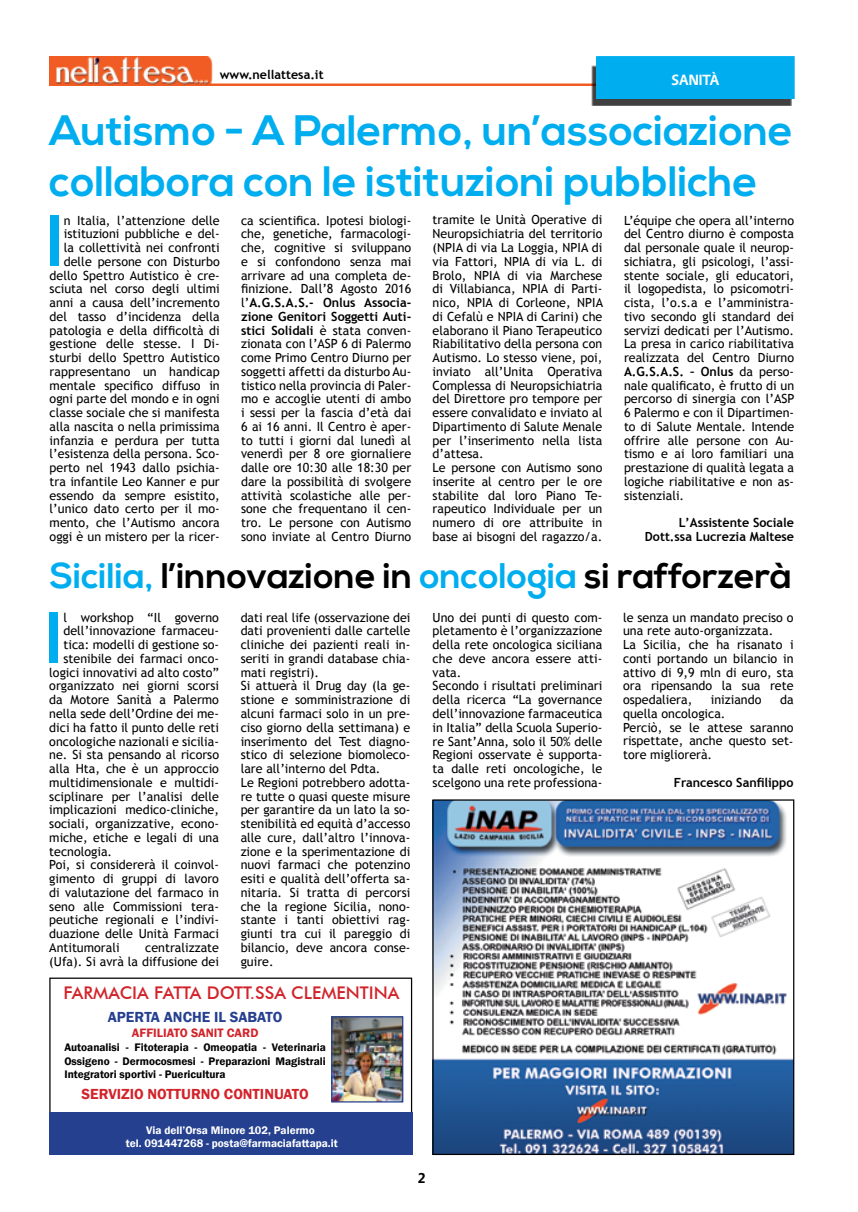
<style>
.page{position:relative;width:858px;height:1212px;background:#fff}
.page>*{position:absolute;margin:0;border:0;box-sizing:border-box;transform-origin:0 0}
.t1{font:700 70.88px "Trebuchet MS";color:#00aeef}
.t2{font:700 42.5px/51px "Nexa";color:#00aeef}
.t3{font:700 35.62px "Nexa";color:#000}
.t4{font:500 17.5px "Futura BT";color:#d2232a}
.t5{font:600 15px "Franklin Gothic";color:#d2232a}
.t6{font:600 15px "Franklin Gothic";color:#25408f}
.t7{font:700 15px "Vegur";color:#fff}
.t8{font:700 15px "Vegur";color:#000}
.t9{font:12.62px/13.8px "Trebuchet MS";color:#000}
.t10{font:700 12.62px/13.8px "Trebuchet MS";color:#000;text-align:right}
.t11{font:600 12.5px "Franklin Gothic";color:#d2232a}
.t12{font:700 12.5px "Trebuchet MS";color:#000}
.t13{font:600 11.25px/13.5px "Franklin Gothic";color:#000;text-align:justify}
.t14{font:600 11.25px/13.5px "Franklin Gothic";color:#fff;text-align:center}
.s1{font-weight:700}
.s2{color:#00aeef}
</style>
<div class="page">
<img style="left:434px;top:801px;width:358px;height:352px">
<div style="left:432px;top:799px;width:362px;height:356px;border:1px solid #000"></div>
<div style="left:49px;top:977px;width:363px;height:165px;border:1px solid #000"></div>
<img style="left:333px;top:1018px;width:68px;height:82px">
<div style="left:331px;top:1016px;width:72px;height:86px;border:1px solid #25408f"></div>
<div style="left:49px;top:1112px;width:363px;height:43px;background:#25408f"></div>
<img style="left:50px;top:57px;width:546px;height:29px">
<div style="left:591px;top:66px;width:200px;height:40px;background:#404040"></div>
<div style="left:596px;top:57px;width:198px;height:41px;background:#00aeef"></div>
<div style="left:596px;top:56px;width:198px;height:43px;border:1px solid #00aeef"></div>
<p class="t12" style="left:220px;top:66px;width:105px">www.nellattesa.it</p>
<p class="t7" style="left:671px;top:72px;width:49px">SANITÀ</p>
<h2 class="t2" style="left:50px;top:107px;width:744px">Autismo - A Palermo, un’associazione collabora con le istituzioni pubbliche</h2>
<p class="t9" style="left:624px;top:213px;width:172px;text-align:justify">L’équipe che opera all’interno del Centro diurno è composta dal personale quale il neurop&shy;sichiatra, gli psicologi, l’assi&shy;stente sociale, gli educatori, il logopedista, lo psicomotri&shy;cista, l’o.s.a e l’amministra&shy;tivo secondo gli standard dei servizi dedicati per l’Autismo.<br>La presa in carico riabilitativa realizzata del Centro Diurno <span class="s1">A.G.S.A.S. – Onlus</span> da perso&shy;nale qualificato, è frutto di un percorso di sinergia con l’ASP 6 Palermo e con il Dipartimen&shy;to di Salute Mentale. Intende offrire alle persone con Au&shy;tismo e ai loro familiari una prestazione di qualità legata a logiche riabilitative e non as&shy;sistenziali.</p>
<p class="t10" style="left:645px;top:516px;width:151px">L’Assistente Sociale<br>Dott.ssa Lucrezia Maltese</p>
<p class="t9" style="left:50px;top:213px;width:172px;text-align:right">n Italia, l’attenzione delle istituzioni pubbliche e del-<br>la collettività nei confronti delle persone con Disturbo dello Spettro Autistico è cre&shy;sciuta nel corso degli ultimi anni a causa dell’incremento del tasso d’incidenza della patologia e della difficoltà di gestione delle stesse. I Di&shy;sturbi dello Spettro Autistico rappresentano un handicap mentale specifico diffuso in ogni parte del mondo e in ogni classe sociale che si manifesta alla nascita o nella primissima infanzia e perdura per tutta l’esistenza della persona. Sco&shy;perto nel 1943 dallo psichia&shy;tra infantile Leo Kanner e pur essendo da sempre esistito, l’unico dato certo per il mo&shy;mento, che l’Autismo ancora oggi è un mistero per la ricer-</p>
<p class="t9" style="left:241px;top:213px;width:172px;text-align:justify">ca scientifica. Ipotesi biologi&shy;che, genetiche, farmacologi&shy;che, cognitive si sviluppano e si confondono senza mai arrivare ad una completa de&shy;finizione. Dall’8 Agosto 2016 l’<span class="s1">A.G.S.A.S.- Onlus Associa&shy;zione Genitori Soggetti Auti&shy;stici Solidali</span> è stata conven&shy;zionata con l’ASP 6 di Palermo come Primo Centro Diurno per soggetti affetti da disturbo Au&shy;tistico nella provincia di Paler&shy;mo e accoglie utenti di ambo i sessi per la fascia d’età dai 6 ai 16 anni. Il Centro è aper&shy;to tutti i giorni dal lunedì al venerdì per 8 ore giornaliere dalle ore 10:30 alle 18:30 per dare la possibilità di svolgere attività scolastiche alle per&shy;sone che frequentano il cen&shy;tro. Le persone con Autismo sono inviate al Centro Diurno</p>
<p class="t9" style="left:432px;top:213px;width:172px">tramite le Unità Operative di<br>Neuropsichiatria del territorio (NPIA di via La Loggia, NPIA di via Fattori, NPIA di via L. di<br>Brolo, NPIA di via Marchese di Villabianca, NPIA di Parti&shy;nico, NPIA di Corleone, NPIA di Cefalù e NPIA di Carini) che elaborano il Piano Terapeutico<br>Riabilitativo della persona con<br>Autismo. Lo stesso viene, poi, inviato all’Unita Operativa<br>Complessa di Neuropsichiatria del Direttore pro tempore per essere convalidato e inviato al<br>Dipartimento di Salute Menale per l’inserimento nella lista d’attesa.<br>Le persone con Autismo sono inserite al centro per le ore stabilite dal loro Piano Te&shy;rapeutico Individuale per un numero di ore attribuite in base ai bisogni del ragazzo/a.</p>
<h1 class="t1" style="left:44px;top:196px;width:21px">I</h1>
<h3 class="t3" style="left:50px;top:555px;width:743px"><span class="s2">Sicilia,</span> l’innovazione in <span class="s2">oncologia</span> si rafforzerà</h3>
<h1 class="t1" style="left:44px;top:593px;width:21px">I</h1>
<p class="t9" style="left:63px;top:610px;width:157px">l workshop “Il governo</p>
<p class="t9" style="left:241px;top:610px;width:171px">dati real life (osservazione dei dati provenienti dalle cartelle cliniche dei pazienti reali in&shy;seriti in grandi database chia&shy;mati registri).<br>Si attuerà il Drug day (la ge&shy;stione e somministrazione di alcuni farmaci solo in un pre&shy;ciso giorno della settimana) e inserimento del Test diagno&shy;stico di selezione biomoleco&shy;lare all’interno del Pdta.<br>Le Regioni potrebbero adotta&shy;re tutte o quasi queste misure per garantire da un lato la so&shy;stenibilità ed equità d’accesso alle cure, dall’altro l’innova&shy;zione e la sperimentazione di nuovi farmaci che potenzino esiti e qualità dell’offerta sa&shy;nitaria. Si tratta di percorsi che la regione Sicilia, nono&shy;stante i tanti obiettivi rag&shy;giunti tra cui il pareggio di bilancio, deve ancora conse&shy;guire.</p>
<p class="t9" style="left:432px;top:610px;width:171px">Uno dei punti di questo com&shy;pletamento è l’organizzazione della rete oncologica siciliana che deve ancora essere atti&shy;vata.<br>Secondo i risultati preliminari della ricerca “La governance dell’innovazione farmaceutica in Italia” della Scuola Superio&shy;re Sant’Anna, solo il 50% delle<br>Regioni osservate è supporta&shy;ta dalle reti oncologiche, le scelgono una rete professiona-</p>
<p class="t9" style="left:623px;top:610px;width:172px">le senza un mandato preciso o una rete auto-organizzata.<br>La Sicilia, che ha risanato i conti portando un bilancio in attivo di 9,9 mln di euro, sta ora ripensando la sua rete ospedaliera,</p>
<p class="t9" style="left:63px;top:624px;width:157px">dell’innovazione farmaceu-</p>
<p class="t9" style="left:63px;top:638px;width:157px">tica: modelli di gestione so-</p>
<p class="t9" style="left:63px;top:652px;width:157px">stenibile dei farmaci onco-</p>
<p class="t9" style="left:49px;top:665px;width:171px">logici innovativi ad alto costo”</p>
<p class="t9" style="left:49px;top:679px;width:171px">organizzato nei giorni scorsi</p>
<p class="t9" style="left:49px;top:693px;width:171px">da Motore Sanità a Palermo</p>
<p class="t9" style="left:49px;top:707px;width:171px">nella sede dell’Ordine dei me-</p>
<p class="t9" style="left:49px;top:720px;width:171px">dici ha fatto il punto delle reti</p>
<p class="t9" style="left:49px;top:734px;width:171px">oncologiche nazionali e sicilia-</p>
<p class="t9" style="left:49px;top:748px;width:171px">ne. Si sta pensando al ricorso</p>
<p class="t9" style="left:49px;top:762px;width:171px">alla Hta, che è un approccio</p>
<p class="t9" style="left:49px;top:775px;width:171px">multidimensionale e multidi-</p>
<p class="t9" style="left:49px;top:789px;width:171px">sciplinare per l’analisi delle</p>
<p class="t9" style="left:49px;top:803px;width:171px">implicazioni medico-cliniche,</p>
<p class="t9" style="left:49px;top:817px;width:171px">sociali, organizzative, econo-</p>
<p class="t9" style="left:49px;top:830px;width:171px">miche, etiche e legali di una</p>
<p class="t9" style="left:49px;top:844px;width:64px">tecnologia.</p>
<p class="t9" style="left:49px;top:858px;width:171px">Poi, si considererà il coinvol-</p>
<p class="t9" style="left:49px;top:872px;width:171px">gimento di gruppi di lavoro</p>
<p class="t9" style="left:49px;top:885px;width:171px">di valutazione del farmaco in</p>
<p class="t9" style="left:49px;top:899px;width:171px">seno alle Commissioni tera-</p>
<p class="t9" style="left:49px;top:913px;width:171px">peutiche regionali e l’indivi-</p>
<p class="t9" style="left:49px;top:927px;width:171px">duazione delle Unità Farmaci</p>
<p class="t9" style="left:49px;top:940px;width:72px">Antitumorali</p>
<p class="t9" style="left:711px;top:693px;width:52px">iniziando</p>
<p class="t9" style="left:780px;top:693px;width:15px">da</p>
<p class="t9" style="left:623px;top:707px;width:172px">quella oncologica.<br>Perciò, se le attese saranno rispettate, anche questo set&shy;tore migliorerà.</p>
<p class="t10" style="left:673px;top:775px;width:121px">Francesco Sanfilippo</p>
<p class="t9" style="left:49px;top:940px;width:171px;text-align:right">centralizzate<br>(Ufa). Si avrà la diffusione dei</p>
<h3 class="t4" style="left:63px;top:982px;width:337px">FARMACIA FATTA DOTT.SSA CLEMENTINA</h3>
<p class="t6" style="left:108px;top:1007px;width:176px">APERTA ANCHE IL SABATO</p>
<p class="t11" style="left:132px;top:1025px;width:128px">AFFILIATO SANIT CARD</p>
<p class="t13" style="left:64px;top:1041px;width:263px">Autoanalisi - Fitoterapia - Omeopatia - Veterinaria Ossigeno - Dermocosmesi - Preparazioni Magistrali Integratori sportivi - Puericultura</p>
<p class="t5" style="left:81px;top:1084px;width:229px">SERVIZIO NOTTURNO CONTINUATO</p>
<p class="t14" style="left:126px;top:1123px;width:213px">Via dell’Orsa Minore 102, Palermo<br>tel. 091447268 - posta@farmaciafattapa.it</p>
<p class="t8" style="left:418px;top:1169px;width:9px">2</p>
</div>
